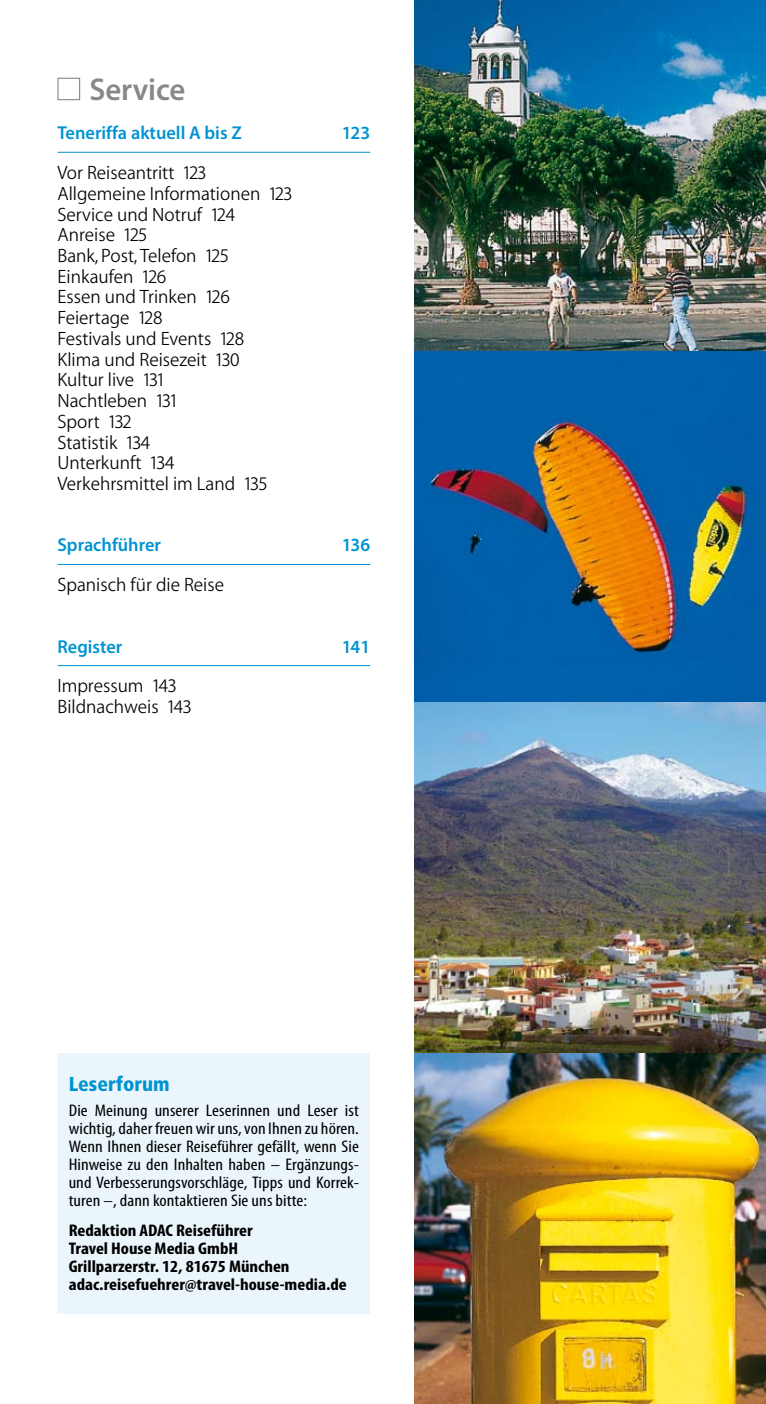
<style>
.page{position:relative;width:766px;height:1404px;background:#fff}
.page>*{position:absolute;margin:0;border:0;box-sizing:border-box;transform-origin:0 0}
.t1{font:600 31.5px "Myriad Pro";letter-spacing:-.005em;color:#87888a}
.t2{font:900 condensed 20.25px "Frutiger";color:#0093d1}
.t3{font:300 19.35px/20.7px "ADAC Myriad OT";color:#000}
.t4{font:600 18.68px "Myriad Pro";color:#0093d1}
.t5{font:condensed 16.88px/18px "Myriad Pro";letter-spacing:.005em;color:#000;text-align:justify;scale:1.12 1}
.t6{font:700 condensed 16.88px/18px "Myriad Pro";color:#000;scale:1.12 1}
</style>
<div class="page">
<hr style="left:57px;top:152px;width:313px;height:1px;background:#0093d1">
<hr style="left:57px;top:564px;width:313px;height:1px;background:#0093d1">
<hr style="left:57px;top:665px;width:313px;height:1px;background:#0093d1">
<div style="left:57px;top:78px;width:23px;height:22px;border:1px solid #87888a"></div>
<img style="left:415px;top:0;width:350px;height:1403px">
<div style="left:57px;top:1052px;width:313px;height:261px;background:#ebf6fc"></div>
<p class="t1" style="left:89px;top:70px;width:97px">Service</p>
<p class="t4" style="left:57px;top:121px;width:186px">Teneriffa aktuell A bis Z</p>
<p class="t4" style="left:341px;top:121px;width:30px">123</p>
<p class="t3" style="left:57px;top:162px;width:236px">Vor Reiseantritt 123<br>Allgemeine Informationen 123<br>Service und Notruf 124<br>Anreise 125<br>Bank, Post, Telefon 125<br>Einkaufen 126<br>Essen und Trinken 126<br>Feiertage 128<br>Festivals und Events 128<br>Klima und Reisezeit 130<br>Kultur live 131<br>Nachtleben 131<br>Sport 132<br>Statistik 134<br>Unterkunft 134<br>Verkehrsmittel im Land 135</p>
<p class="t4" style="left:57px;top:533px;width:105px">Sprachführer</p>
<p class="t4" style="left:341px;top:533px;width:30px">136</p>
<p class="t3" style="left:57px;top:574px;width:168px">Spanisch für die Reise</p>
<p class="t4" style="left:57px;top:634px;width:66px">Register</p>
<p class="t4" style="left:341px;top:634px;width:30px">141</p>
<p class="t3" style="left:57px;top:675px;width:135px">Impressum 143<br>Bildnachweis 143</p>
<p class="t2" style="left:69px;top:1071px;width:103px">Leserforum</p>
<p class="t5" style="left:69px;top:1100px;width:260px">Die Meinung unserer Leserinnen und Leser ist wichtig, daher freuen wir uns, von Ihnen zu hören.<br>Wenn Ihnen dieser Reiseführer gefällt, wenn Sie Hinweise zu den Inhalten haben – Ergänzungs&shy;und Verbesserungsvorschläge, Tipps und Korrek&shy;turen –, dann kontaktieren Sie uns bitte:</p>
<p class="t6" style="left:69px;top:1221px;width:250px">Redaktion ADAC Reiseführer<br>Travel House Media GmbH<br>Grillparzerstr. 12, 81675 München adac.reisefuehrer@travel-house-media.de</p>
</div>
